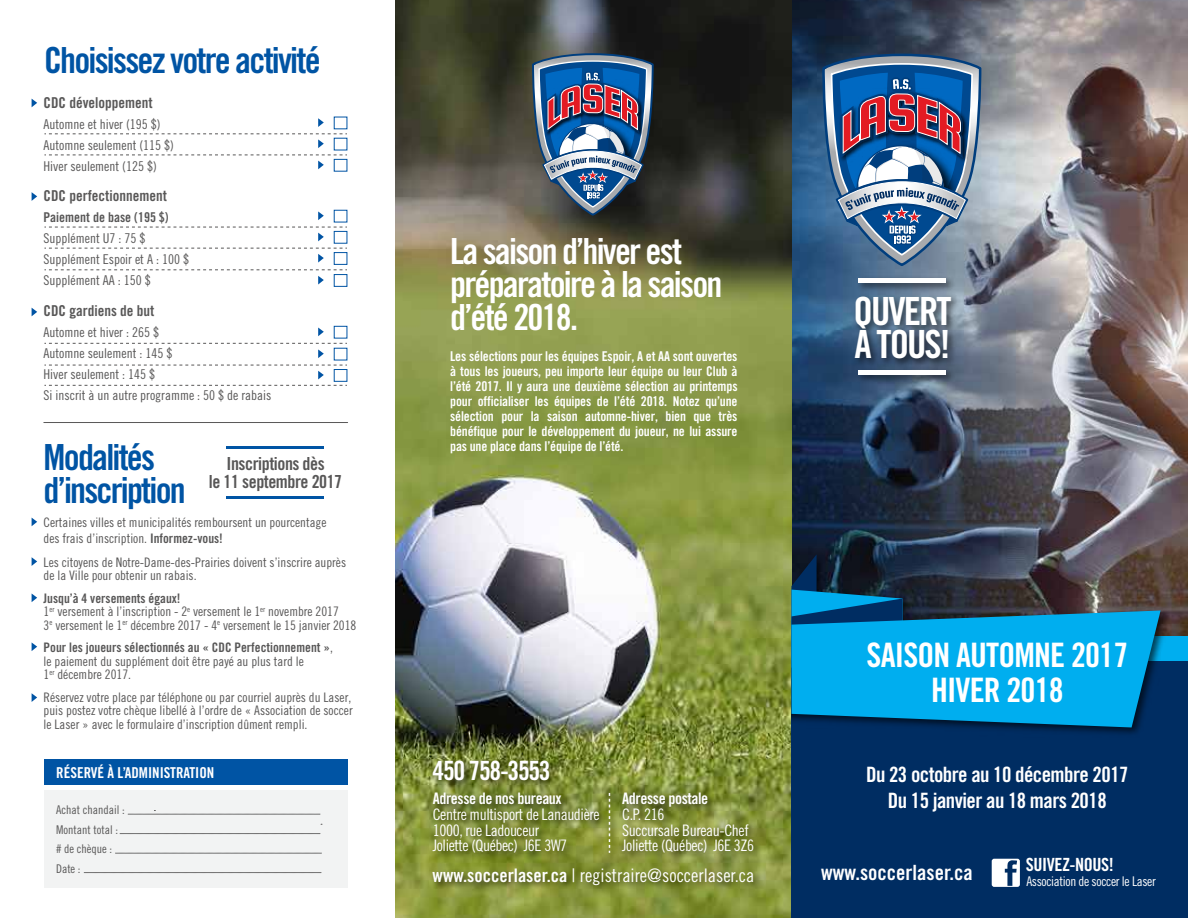
<style>
.page{position:relative;width:1188px;height:918px;background:#fff}
.page>*{position:absolute;margin:0;border:0;box-sizing:border-box;transform-origin:0 0}
.t1{font:38.85px/33.5px "Trade Gothic Bold Cond Twenty";letter-spacing:-.05em;color:#fff}
.t2{font:36px/33px "Trade Gothic Bold Cond Twenty";letter-spacing:-.05em;color:#fff}
.t3{font:36px/33px "Trade Gothic Bold Cond Twenty";letter-spacing:-.05em;color:#0054a4}
.t4{font:33.75px/35.2px "Trade Gothic Bold Cond Twenty";letter-spacing:-.025em;color:#fff;text-align:center}
.t5{font:26.55px "Trade Gothic Bold Cond Twenty";letter-spacing:-.05em;color:#fff}
.t6{font:21.15px/25.3px "Trade Gothic Bold Cond Twenty";letter-spacing:-.025em;color:#fff;text-align:center}
.t7{font:21px "Trade Gothic Bold Cond Twenty";color:#fff}
.t8{font:18.6px "Trade Gothic Cond Eighteen";color:#fff}
.t9{font:18.15px "Trade Gothic Bold Cond Twenty";letter-spacing:-.025em;color:#fff}
.t10{font:18px/18px "Trade Gothic Bold Cond Twenty";letter-spacing:-.025em;color:#585757;text-align:center}
.t11{font:15.9px/15.9px "Trade Gothic Cond Eighteen";letter-spacing:-.025em;color:#fff}
.t12{font:15.9px "Trade Gothic Bold Cond Twenty";letter-spacing:-.025em;color:#fff}
.t13{font:15px "Trade Gothic Bold Cond Twenty";color:#585757}
.t14{font:15px "Trade Gothic Bold Cond Twenty";color:#fff}
.t15{font:13.5px/15px "Trade Gothic Bold Cond Twenty";letter-spacing:-.01em;color:#fff;text-align:justify}
.t16{font:13.5px/21px "Trade Gothic Cond Eighteen";color:#585757}
.t17{font:13.5px "Trade Gothic Bold Cond Twenty";color:#585757}
.t18{font:13.35px "Trade Gothic Cond Eighteen";letter-spacing:-.025em;color:#fff}
.t19{font:13.2px/13.5px "Trade Gothic Cond Eighteen";color:#585757}
.t20{font:13.2px "Trade Gothic Bold Cond Twenty";color:#585757}
.t21{font:12px/19.5px "Trade Gothic Cond Eighteen";color:#585757}
.s1{font-family:"Trade Gothic Bold Cond Twenty"}
.s2{font-family:"Trade Gothic Cond Eighteen"}
</style>
<div class="page">
<img style="left:395px;top:0;width:793px;height:918px">
<div style="left:791px;top:654px;width:397px;height:264px;background:#002d62"></div>
<div style="left:791px;top:636px;width:397px;height:24px;background:#00aeef"></div>
<img style="left:791px;top:548px;width:382px;height:186px">
<svg style="left:791px;top:554px;width:370px;height:173px"></svg>
<svg style="left:992px;top:859px;width:28px;height:28px"></svg>
<div style="left:45px;top:791px;width:303px;height:97px;background:#f2f3f3"></div>
<div style="left:45px;top:759px;width:303px;height:25px;background:#0054a4"></div>
<svg style="left:128px;top:810px;width:193px;height:5px"></svg>
<svg style="left:120px;top:833px;width:201px;height:1px"></svg>
<svg style="left:116px;top:853px;width:206px;height:1px"></svg>
<svg style="left:84px;top:872px;width:238px;height:1px"></svg>
<hr style="left:44px;top:422px;width:304px;height:1px;background:#585757">
<svg style="left:318px;top:118px;width:6px;height:9px"></svg>
<svg style="left:32px;top:518px;width:5px;height:8px"></svg>
<svg style="left:32px;top:557px;width:5px;height:9px"></svg>
<svg style="left:32px;top:594px;width:5px;height:8px"></svg>
<svg style="left:32px;top:643px;width:5px;height:8px"></svg>
<svg style="left:32px;top:693px;width:5px;height:9px"></svg>
<svg style="left:32px;top:99px;width:5px;height:8px"></svg>
<svg style="left:32px;top:192px;width:5px;height:9px"></svg>
<svg style="left:32px;top:308px;width:5px;height:8px"></svg>
<svg style="left:821px;top:0;width:162px;height:268px;background:#5a6e8e"></svg>
<img style="left:531px;top:3px;width:124px;height:214px">
<svg style="left:44px;top:134px;width:303px;height:14px"></svg>
<svg style="left:44px;top:155px;width:303px;height:14px"></svg>
<svg style="left:318px;top:211px;width:6px;height:9px"></svg>
<div style="left:334px;top:252px;width:13px;height:13px;border:1px solid #0054a4"></div>
<svg style="left:44px;top:227px;width:303px;height:14px"></svg>
<svg style="left:44px;top:248px;width:303px;height:15px"></svg>
<div style="left:334px;top:326px;width:13px;height:12px;border:1px solid #0054a4"></div>
<svg style="left:318px;top:328px;width:6px;height:8px"></svg>
<div style="left:334px;top:369px;width:13px;height:13px;border:1px solid #0054a4"></div>
<div style="left:334px;top:274px;width:13px;height:13px;border:1px solid #0054a4"></div>
<svg style="left:44px;top:270px;width:303px;height:15px"></svg>
<svg style="left:44px;top:343px;width:303px;height:15px"></svg>
<svg style="left:44px;top:365px;width:303px;height:14px"></svg>
<svg style="left:44px;top:385px;width:303px;height:1px"></svg>
<hr style="left:226px;top:446px;width:98px;height:3px;background:#0054a4">
<hr style="left:226px;top:496px;width:98px;height:3px;background:#0054a4">
<img style="left:847px;top:272px;width:117px;height:115px">
<div style="left:859px;top:278px;width:87px;height:5px;background:#fff"></div>
<hr style="left:859px;top:370px;width:87px;height:4px;background:#fff">
<img style="left:427px;top:751px;width:340px;height:166px">
<svg style="left:609px;top:793px;width:1px;height:60px"></svg>
<h2 class="t3" style="left:44px;top:43px;width:278px">Choisissez votre activité</h2>
<p class="t13" style="left:44px;top:93px;width:111px">CDC développement</p>
<p class="t16" style="left:44px;top:113px;width:132px">Automne et hiver (195 $)<br>Automne seulement (115 $)<br>Hiver seulement (125 $)</p>
<p class="t13" style="left:44px;top:186px;width:125px">CDC perfectionnement</p>
<p class="t17" style="left:44px;top:209px;width:127px">Paiement de base (195 $)</p>
<p class="t16" style="left:44px;top:227px;width:147px">Supplément U7 : 75 $<br>Supplément Espoir et A : 100 $<br>Supplément AA : 150 $</p>
<p class="t13" style="left:44px;top:302px;width:112px">CDC gardiens de but</p>
<p class="t16" style="left:44px;top:322px;width:229px">Automne et hiver : 265 $<br>Automne seulement : 145 $<br>Hiver seulement : 145 $<br>Si inscrit à un autre programme : 50 $ de rabais</p>
<h2 class="t3" style="left:44px;top:440px;width:144px">Modalités d’inscription</h2>
<p class="t19" style="left:44px;top:514px;width:284px;line-height:15.8px">Certaines villes et municipalités remboursent un pourcentage des frais d’inscription. <span class="s1">Informez-vous!</span></p>
<p class="t19" style="left:44px;top:555px;width:304px">Les citoyens de Notre-Dame-des-Prairies doivent s’inscrire auprès de la Ville pour obtenir un rabais.</p>
<p class="t20" style="left:44px;top:590px;width:139px">Jusqu’à 4 versements égaux!</p>
<p class="t19" style="left:44px;top:604px;width:314px">1<sup>er</sup> versement à l’inscription - 2<sup>e</sup> versement le 1<sup>er</sup> novembre 2017<br>3<sup>e</sup> versement le 1<sup>er</sup> décembre 2017 - 4<sup>e</sup> versement le 15 janvier 2018</p>
<p class="t20" style="left:44px;top:639px;width:291px">Pour les joueurs sélectionnés au « CDC Perfectionnement »<span class="s2">,</span></p>
<p class="t19" style="left:44px;top:654px;width:262px">le paiement du supplément doit être payé au plus tard le<br>1<sup>er</sup> décembre 2017.</p>
<p class="t19" style="left:44px;top:690px;width:311px;text-align:justify">Réservez votre place par téléphone ou par courriel auprès du Laser, puis postez votre chèque libellé à l’ordre de « Association de soccer le Laser » avec le formulaire d’inscription dûment rempli.</p>
<p class="t14" style="left:56px;top:764px;width:160px">RÉSERVÉ À L’ADMINISTRATION</p>
<p class="t21" style="left:56px;top:800px;width:70px">Achat chandail :<br>Montant total : # de chèque :<br>Date :</p>
<h3 class="t10" style="left:209px;top:454px;width:135px">Inscriptions dès<br>le 11 septembre 2017</h3>
<h2 class="t2" style="left:450px;top:234px;width:274px">La saison d’hiver est préparatoire à la saison d’été 2018.</h2>
<p class="t15" style="left:450px;top:349px;width:289px">Les sélections pour les équipes Espoir, A et AA sont ouvertes à tous les joueurs, peu importe leur équipe ou leur Club à l’été 2017. Il y aura une deuxième sélection au printemps pour officialiser les équipes de l’été 2018. Notez qu’une sélection pour la saison automne-hiver, bien que très bénéfique pour le développement du joueur, ne lui assure pas une place dans l’équipe de l’été.</p>
<h1 class="t1" style="left:854px;top:294px;width:100px">OUVERT<br>À TOUS!</h1>
<h3 class="t5" style="left:433px;top:755px;width:120px">450 758-3553</h3>
<p class="t12" style="left:433px;top:788px;width:131px">Adresse de nos bureaux</p>
<p class="t11" style="left:433px;top:806px;width:168px">Centre multisport de Lanaudière<br>1000, rue Ladouceur<br>Joliette (Québec) J6E 3W7</p>
<p class="t12" style="left:622px;top:788px;width:88px">Adresse postale</p>
<p class="t11" style="left:622px;top:806px;width:133px">C.P. 216<br>Succursale Bureau-Chef<br>Joliette (Québec) J6E 3Z6</p>
<h3 class="t8" style="left:433px;top:864px;width:323px"><span class="s1">www.soccerlaser.ca</span> | registraire@soccerlaser.ca</h3>
<h3 class="t4" style="left:867px;top:637px;width:263px">SAISON AUTOMNE 2017<br>HIVER 2018</h3>
<h3 class="t6" style="left:866px;top:762px;width:264px">Du 23 octobre au 10 décembre 2017<br>Du 15 janvier au 18 mars 2018</h3>
<h3 class="t7" style="left:821px;top:860px;width:153px">www.soccerlaser.ca</h3>
<h3 class="t9" style="left:1026px;top:853px;width:89px">SUIVEZ-NOUS!</h3>
<p class="t18" style="left:1026px;top:874px;width:131px">Association de soccer le Laser</p>
</div>
